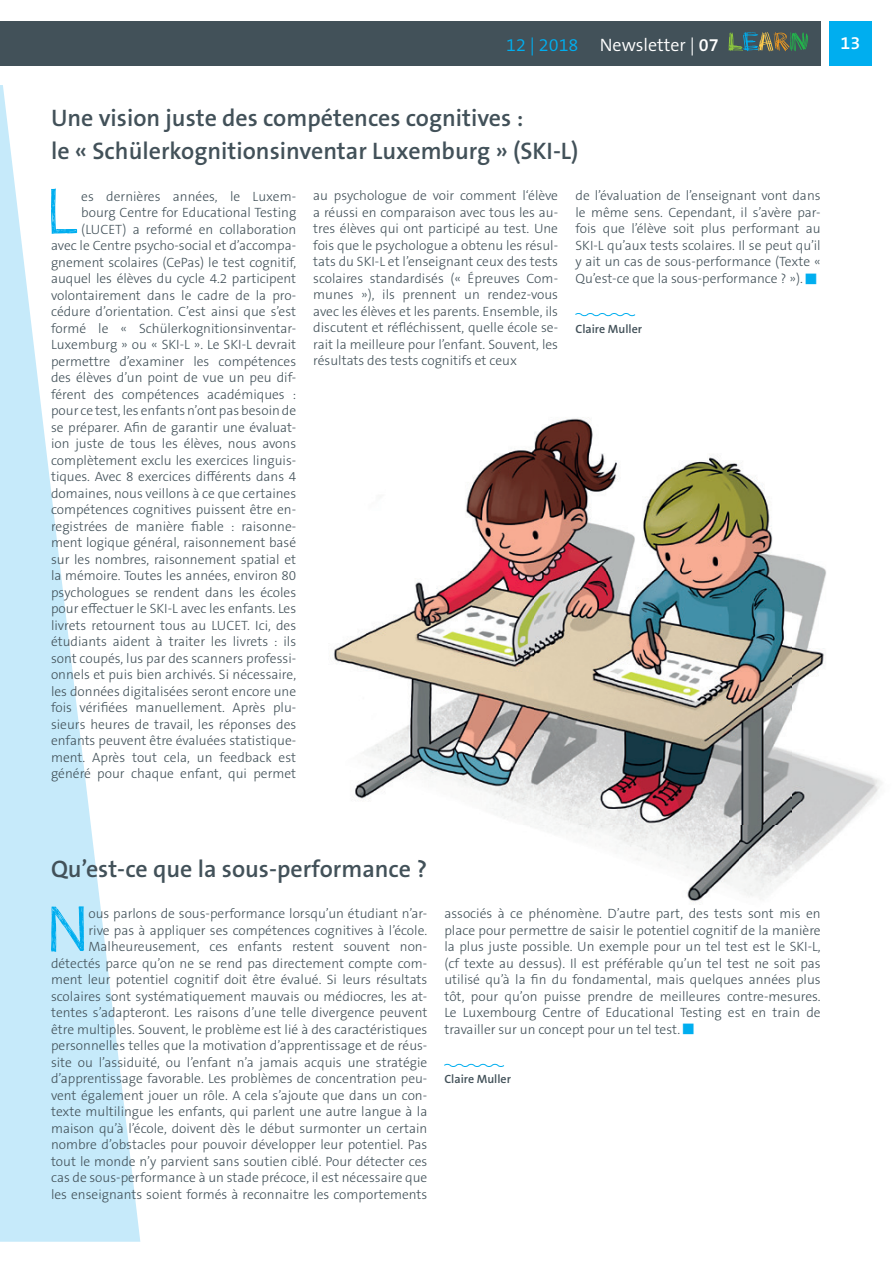
<style>
.page{position:relative;width:893px;height:1263px;background:#fff}
.page>*{position:absolute;margin:0;border:0;box-sizing:border-box;transform-origin:0 0}
.t1{font:51px "Janda Safeand Sound";color:#00aeef}
.t2{font:600 24px/33px "The Sans B W6";color:#425159}
.t3{font:300 18px "The Sans B W4";color:#fff}
.t4{font:600 18px "The Sans B W6";color:#fff}
.t5{font:300 13.5px/16.5px "The Sans B W3";color:#425159;text-align:justify}
.t6{font:600 12px "The Sans B W6";color:#425159}
.s1{color:#00aeef}
.s2{font-family:"The Sans B W6";font-weight:600}
</style>
<div class="page">
<div style="left:0;top:21px;width:821px;height:45px;background:#425159"></div>
<svg style="left:728px;top:32px;width:80px;height:19px"></svg>
<div style="left:829px;top:21px;width:43px;height:45px;background:#00aeef"></div>
<svg style="left:0;top:85px;width:140px;height:1157px;fill:#c6eafa"></svg>
<img style="left:333px;top:417px;width:549px;height:486px">
<svg style="left:575px;top:313px;width:61px;height:4px"></svg>
<svg style="left:444px;top:1063px;width:61px;height:4px"></svg>
<h3 class="t3" style="left:506px;top:33px;width:214px"><span class="s1">12 | 2018</span> Newsletter | <span class="s2">07</span></h3>
<h3 class="t4" style="left:840px;top:31px;width:21px">13</h3>
<h2 class="t2" style="left:51px;top:102px;width:529px">Une vision juste des compétences cognitives :<br>le « Schülerkognitionsinventar Luxemburg » (SKI-L)</h2>
<h1 class="t1" style="left:49px;top:176px;width:31px">L</h1>
<p class="t5" style="left:51px;top:188px;width:247px;text-align:right">es dernières années, le Luxem&shy;bourg Centre for Educational Testing (LUCET) a reformé en collaboration<br>avec le Centre psycho-social et d’accompa&shy;gnement scolaires (CePas) le test cognitif, auquel les élèves du cycle 4.2 participent volontairement dans le cadre de la pro&shy;cédure d’orientation. C’est ainsi que s’est formé le « Schülerkognitionsinventar-Luxemburg » ou « SKI-L ». Le SKI-L devrait permettre d’examiner les compétences des élèves d’un point de vue un peu dif&shy;férent des compétences académiques : pour ce test, les enfants n’ont pas besoin de se préparer. Afin de garantir une évaluat&shy;ion juste de tous les élèves, nous avons complètement exclu les exercices linguis&shy;tiques. Avec 8 exercices différents dans 4 domaines, nous veillons à ce que certaines compétences cognitives puissent être en&shy;registrées de manière fiable : raisonne&shy;ment logique général, raisonnement basé sur les nombres, raisonnement spatial et la mémoire. Toutes les années, environ 80 psychologues se rendent dans les écoles pour effectuer le SKI-L avec les enfants. Les livrets retournent tous au LUCET. Ici, des étudiants aident à traiter les livrets : ils sont coupés, lus par des scanners professi&shy;onnels et puis bien archivés. Si nécessaire, les données digitalisées seront encore une fois vérifiées manuellement. Après plu&shy;sieurs heures de travail, les réponses des enfants peuvent être évaluées statistique&shy;ment. Après tout cela, un feedback est généré pour chaque enfant, qui permet</p>
<p class="t5" style="left:313px;top:188px;width:246px">au psychologue de voir comment l‘élève a réussi en comparaison avec tous les au&shy;tres élèves qui ont participé au test. Une fois que le psychologue a obtenu les résul&shy;tats du SKI-L et l’enseignant ceux des tests scolaires standardisés (« Épreuves Com&shy;munes »), ils prennent un rendez-vous avec les élèves et les parents. Ensemble, ils discutent et réfléchissent, quelle école se&shy;rait la meilleure pour l’enfant. Souvent, les résultats des tests cognitifs et ceux</p>
<p class="t5" style="left:575px;top:188px;width:247px">de l’évaluation de l’enseignant vont dans le même sens. Cependant, il s’avère par&shy;fois que l’élève soit plus performant au SKI-L qu’aux tests scolaires. Il se peut qu’il y ait un cas de sous-performance (Texte « Qu’est-ce que la sous-performance ? »).</p>
<p class="t6" style="left:575px;top:321px;width:68px">Claire Muller</p>
<h2 class="t2" style="left:51px;top:853px;width:378px">Qu’est-ce que la sous-performance ?</h2>
<h1 class="t1" style="left:50px;top:894px;width:38px">N</h1>
<p class="t5" style="left:51px;top:906px;width:378px;text-align:right">ous parlons de sous-performance lorsqu’un étudiant n’ar-<br>rive pas à appliquer ses compétences cognitives à l’école.<br>Malheureusement, ces enfants restent souvent non&shy;détectés parce qu’on ne se rend pas directement compte com&shy;ment leur potentiel cognitif doit être évalué. Si leurs résultats scolaires sont systématiquement mauvais ou médiocres, les at&shy;tentes s’adapteront. Les raisons d’une telle divergence peuvent être multiples. Souvent, le problème est lié à des caractéristiques personnelles telles que la motivation d’apprentissage et de réus&shy;site ou l’assiduité, ou l’enfant n’a jamais acquis une stratégie d’apprentissage favorable. Les problèmes de concentration peu&shy;vent également jouer un rôle. A cela s’ajoute que dans un con&shy;texte multilingue les enfants, qui parlent une autre langue à la maison qu’à l’école, doivent dès le début surmonter un certain nombre d’obstacles pour pouvoir développer leur potentiel. Pas tout le monde n’y parvient sans soutien ciblé. Pour détecter ces cas de sous-performance à un stade précoce, il est nécessaire que les enseignants soient formés à reconnaitre les comportements</p>
<p class="t5" style="left:444px;top:906px;width:378px">associés à ce phénomène. D’autre part, des tests sont mis en place pour permettre de saisir le potentiel cognitif de la manière la plus juste possible. Un exemple pour un tel test est le SKI-L, (cf texte au dessus). Il est préférable qu’un tel test ne soit pas utilisé qu’à la fin du fondamental, mais quelques années plus tôt, pour qu’on puisse prendre de meilleures contre-mesures.<br>Le Luxembourg Centre of Educational Testing est en train de travailler sur un concept pour un tel test.</p>
<p class="t6" style="left:444px;top:1072px;width:68px">Claire Muller</p>
</div>
